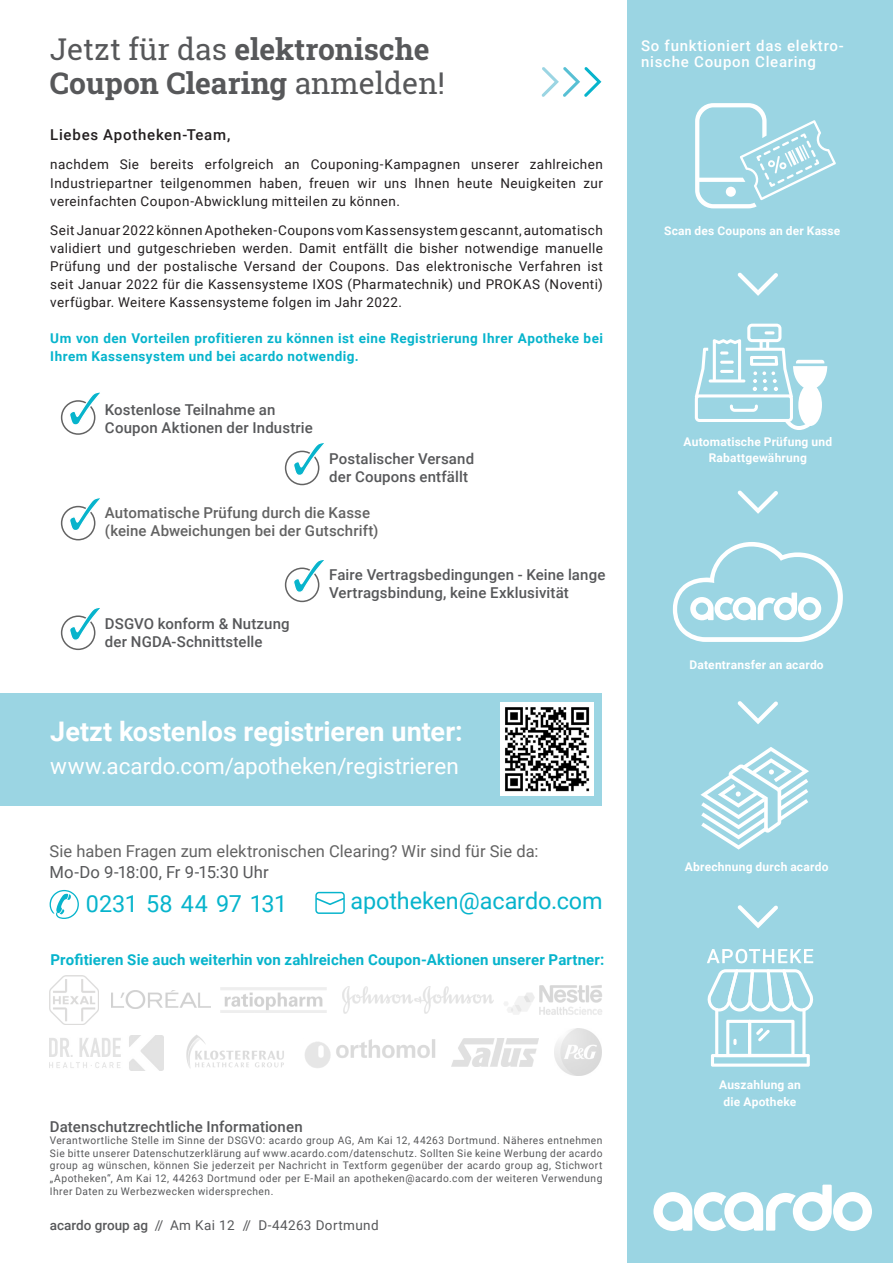
<style>
.page{position:relative;width:893px;height:1263px;background:#fff}
.page>*{position:absolute;margin:0;border:0;box-sizing:border-box;transform-origin:0 0}
.t1{font:700 30px/34.5px "Roboto Slab";color:#57585a}
.t2{font:700 27px "Roboto";color:#fff}
.t3{font:23.4px "Roboto";letter-spacing:-.005em;color:#07b4cc}
.t4{font:22.5px "Roboto";color:#fff}
.t5{font:16.65px "Roboto";letter-spacing:.005em;color:#57585a}
.t6{font:16.5px "Roboto";color:#636363}
.t7{font:500 15px/18px "Roboto";letter-spacing:.01em;color:#57585a}
.t8{font:700 15px "Roboto";letter-spacing:.01em;color:#07b4cc}
.t9{font:500 15px "Roboto";letter-spacing:.01em;color:#636363}
.t10{font:500 15px "Roboto";letter-spacing:.05em;color:#fff}
.t11{font:500 15px "Roboto";letter-spacing:.05em;color:#231f20}
.t12{font:13.5px/18px "Roboto";letter-spacing:.03em;color:#231f20}
.t13{font:700 13.5px/18px "Roboto";letter-spacing:.035em;color:#07b4cc}
.t14{font:13.5px "Roboto";letter-spacing:.03em;color:#57585a}
.t15{font:700 12px/16.5px "Roboto";letter-spacing:.02em;color:#fff;text-align:center}
.t16{font:10.5px/12.6px "Roboto";letter-spacing:.05em;color:#57585a;text-align:justify}
.s1{font-weight:400}
.s2{font-weight:500}
</style>
<div class="page">
<svg style="left:49px;top:975px;width:553px;height:101px"></svg>
<div style="left:628px;top:0;width:265px;height:1263px;background:#9bd5e3"></div>
<svg style="left:653px;top:1184px;width:219px;height:47px"></svg>
<svg style="left:707px;top:969px;width:107px;height:98px"></svg>
<svg style="left:695px;top:103px;width:141px;height:105px"></svg>
<svg style="left:695px;top:324px;width:132px;height:106px"></svg>
<svg style="left:700px;top:747px;width:109px;height:102px"></svg>
<svg style="left:707px;top:949px;width:106px;height:14px"></svg>
<svg style="left:738px;top:272px;width:40px;height:24px"></svg>
<svg style="left:738px;top:490px;width:40px;height:24px"></svg>
<svg style="left:673px;top:542px;width:170px;height:100px"></svg>
<svg style="left:738px;top:701px;width:40px;height:23px"></svg>
<svg style="left:738px;top:905px;width:40px;height:23px"></svg>
<svg style="left:542px;top:67px;width:59px;height:30px"></svg>
<svg style="left:50px;top:890px;width:29px;height:29px"></svg>
<svg style="left:315px;top:892px;width:30px;height:22px"></svg>
<div style="left:61px;top:400px;width:34px;height:35px;border:2px solid #636363;border-radius:50%"></div>
<svg style="left:68px;top:392px;width:32px;height:34px"></svg>
<div style="left:61px;top:506px;width:34px;height:34px;border:2px solid #636363;border-radius:50%"></div>
<svg style="left:68px;top:498px;width:32px;height:34px"></svg>
<div style="left:61px;top:615px;width:34px;height:35px;border:2px solid #636363;border-radius:50%"></div>
<svg style="left:68px;top:608px;width:32px;height:34px"></svg>
<div style="left:285px;top:451px;width:34px;height:34px;border:2px solid #636363;border-radius:50%"></div>
<svg style="left:292px;top:443px;width:32px;height:34px"></svg>
<div style="left:285px;top:567px;width:34px;height:35px;border:2px solid #636363;border-radius:50%"></div>
<svg style="left:292px;top:560px;width:32px;height:34px"></svg>
<div style="left:0;top:693px;width:601px;height:113px;background:#9bd5e3"></div>
<img style="left:500px;top:703px;width:93px;height:93px">
<p class="t1" style="left:50px;top:31px;width:397px"><span class="s1">Jetzt für das</span> elektronische<br>Coupon Clearing <span class="s1">anmelden!</span></p>
<p class="t10" style="left:641px;top:35px;width:204px">So funktioniert das elektro-</p>
<p class="t10" style="left:641px;top:51px;width:177px">nische Coupon Clearing</p>
<p class="t11" style="left:50px;top:124px;width:182px">Liebes Apotheken-Team,</p>
<p class="t12" style="left:50px;top:153px;width:554px;line-height:19.5px">nachdem Sie bereits erfolgreich an Couponing-Kampagnen unserer zahlreichen<br>Industriepartner teilgenommen haben, freuen wir uns Ihnen heute Neuigkeiten zur</p>
<p class="t12" style="left:50px;top:192px;width:351px">vereinfachten Coupon-Abwicklung mitteilen zu können.</p>
<p class="t12" style="left:50px;top:220px;width:554px;text-align:justify">Seit Januar 2022 können Apotheken-Coupons vom Kassensystem gescannt, automatisch validiert und gutgeschrieben werden. Damit entfällt die bisher notwendige manuelle Prüfung und der postalische Versand der Coupons. Das elektronische Verfahren ist seit Januar 2022 für die Kassensysteme IXOS (Pharmatechnik) und PROKAS (Noventi) verfügbar. Weitere Kassensysteme folgen im Jahr 2022.</p>
<p class="t13" style="left:50px;top:328px;width:554px">Um von den Vorteilen profitieren zu können ist eine Registrierung Ihrer Apotheke bei<br>Ihrem Kassensystem und bei acardo notwendig.</p>
<p class="t7" style="left:105px;top:400px;width:209px">Kostenlose Teilnahme an<br>Coupon Aktionen der Industrie</p>
<p class="t7" style="left:329px;top:449px;width:146px">Postalischer Versand</p>
<p class="t7" style="left:329px;top:467px;width:140px">der Coupons entfällt</p>
<p class="t9" style="left:105px;top:502px;width:267px">Automatische Prüfung durch die Kasse</p>
<p class="t9" style="left:105px;top:520px;width:275px">(keine Abweichungen bei der Gutschrift)</p>
<p class="t7" style="left:105px;top:614px;width:186px">DSGVO konform &amp; Nutzung der NGDA-Schnittstelle</p>
<p class="t7" style="left:329px;top:565px;width:278px">Faire Vertragsbedingungen - Keine lange</p>
<p class="t7" style="left:329px;top:583px;width:241px">Vertragsbindung, keine Exklusivität</p>
<p class="t2" style="left:50px;top:712px;width:414px">Jetzt kostenlos registrieren unter:</p>
<p class="t4" style="left:50px;top:751px;width:410px">www.acardo.com/apotheken/registrieren</p>
<p class="t6" style="left:50px;top:839px;width:490px">Sie haben Fragen zum elektronischen Clearing? Wir sind für Sie da:</p>
<p class="t5" style="left:50px;top:861px;width:221px">Mo-Do 9-18:00, Fr 9-15:30 Uhr</p>
<p class="t3" style="left:86px;top:887px;width:203px">0231 58 44 97 131</p>
<p class="t3" style="left:350px;top:884px;width:254px">apotheken@acardo.com</p>
<p class="t8" style="left:51px;top:949px;width:555px">Profitieren Sie auch weiterhin von zahlreichen Coupon-Aktionen unserer Partner:</p>
<p class="t7" style="left:50px;top:1117px;width:254px">Datenschutzrechtliche Informationen</p>
<p class="t16" style="left:50px;top:1134px;width:554px">Verantwortliche Stelle im Sinne der DSGVO: acardo group AG, Am Kai 12, 44263 Dortmund. Näheres entnehmen Sie bitte unserer Datenschutzerklärung auf www.acardo.com/datenschutz. Sollten Sie keine Werbung der acardo group ag wünschen, können Sie jederzeit per Nachricht in Textform gegenüber der acardo group ag, Stichwort „Apotheken“, Am Kai 12, 44263 Dortmund oder per E-Mail an apotheken@acardo.com der weiteren Verwendung Ihrer Daten zu Werbezwecken widersprechen.</p>
<p class="t14" style="left:50px;top:1215px;width:330px"><span class="s2">acardo group ag</span> // Am Kai 12 // D-44263 Dortmund</p>
<p class="t15" style="left:664px;top:222px;width:178px">Scan des Coupons an der Kasse</p>
<p class="t15" style="left:684px;top:433px;width:150px">Automatische Prüfung und<br>Rabattgewährung</p>
<p class="t15" style="left:689px;top:656px;width:136px">Datentransfer an acardo</p>
<p class="t15" style="left:685px;top:858px;width:145px">Abrechnung durch acardo</p>
<p class="t15" style="left:719px;top:1076px;width:83px">Auszahlung an</p>
<p class="t15" style="left:724px;top:1093px;width:74px">die Apotheke</p>
</div>
